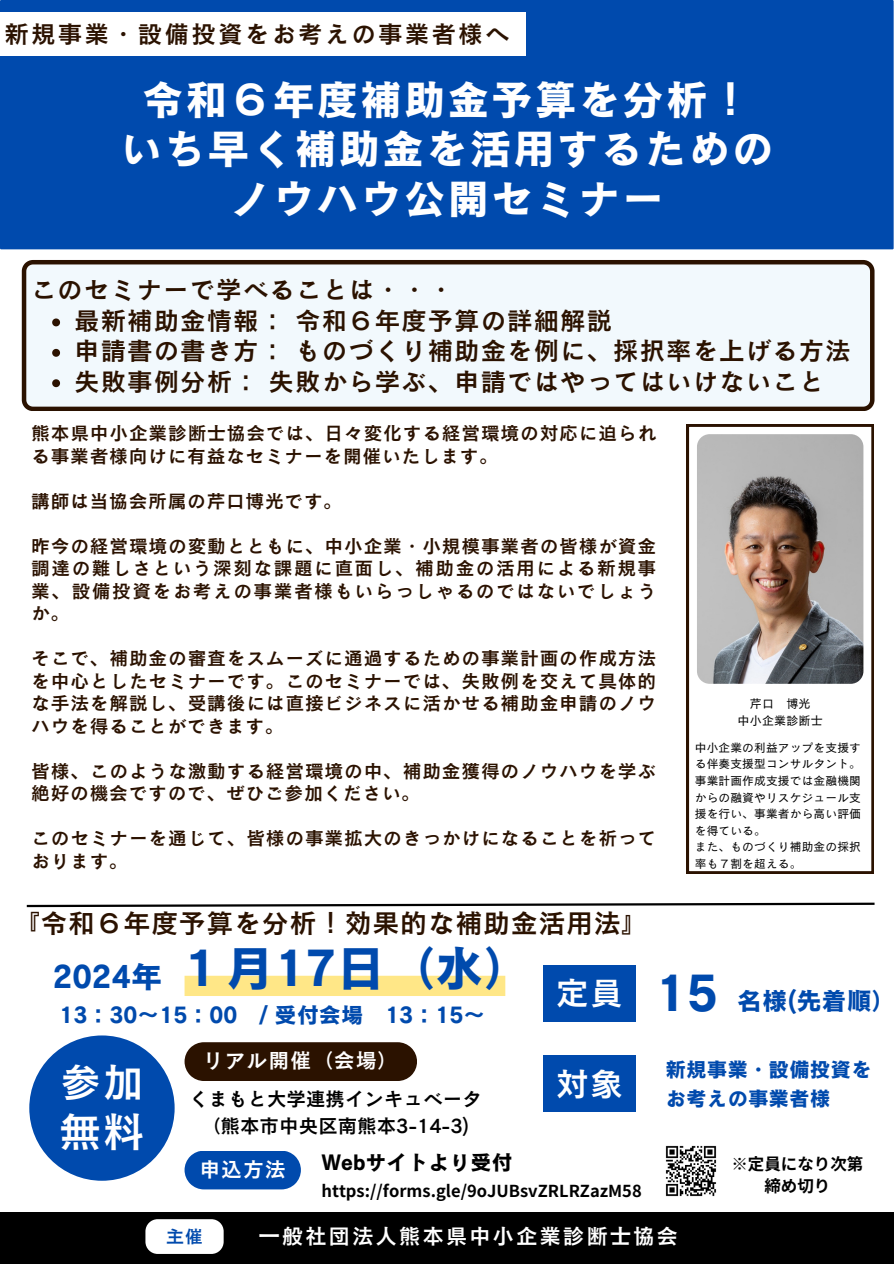
<style>
.page{position:relative;width:894px;height:1264px;background:#fff}
.page>*{position:absolute;margin:0;border:0;box-sizing:border-box;transform-origin:0 0}
.t1{font:49.2px "Canva Cezanne Pro N B";color:#004aad}
.t2{font:42px "Canva Cezanne Pro N B";letter-spacing:.04em;color:#fff}
.t3{font:42px "Canva Cezanne Pro N DB";color:#fff}
.t4{font:40.5px "Canva Cezanne Pro N DB";color:#fff}
.t5{font:33px "Canva Cezanne Pro N DB";color:#fff}
.t6{font:31.2px "Canva Cezanne Pro N B";color:#004aad}
.t7{font:27px "Canva Cezanne Pro N DB";letter-spacing:.025em;color:#2b1200}
.t8{font:25.5px "Canva Cezanne Pro N DB";letter-spacing:.04em;color:#2b1200}
.t9{font:25.2px "Canva Cezanne Pro N B";color:#004aad}
.t10{font:24.6px "Canva Cezanne Pro N DB";letter-spacing:.085em;color:#2b1200}
.t11{font:22.2px "Canva Cezanne Pro N B";color:#004aad}
.t12{font:21.6px "Canva Cezanne Pro N DB";letter-spacing:.085em;color:#fff}
.t13{font:21px "Canva Cezanne Pro N DB";letter-spacing:.04em;color:#fff}
.t14{font:21px "Canva Cezanne Pro N B";color:#000}
.t15{font:20.7px "Canva Cezanne Pro N B";color:#004aad}
.t16{font:19.5px "Canva Cezanne Pro N DB";color:#000}
.t17{font:18.75px/22.5px "Canva Cezanne Pro N DB";letter-spacing:.045em;color:#2b1200}
.t18{font:18px "Canva Cezanne Pro N DB";color:#004aad}
.t19{font:700 16.5px "Noto Sans JP";color:#000}
.t20{font:12px "Canva Cezanne Pro N M";letter-spacing:.015em;color:#000}
.t21{font:11.7px/16.6px "Canva Cezanne Pro N M";letter-spacing:.015em;color:#000}
</style>
<div class="page">
<svg style="left:22px;top:260px;width:851px;height:151px"></svg>
<svg style="left:52px;top:318px;width:8px;height:8px"></svg>
<svg style="left:52px;top:349px;width:8px;height:8px"></svg>
<svg style="left:52px;top:379px;width:8px;height:8px"></svg>
<div style="left:0;top:0;width:893px;height:249px;background:#004aad"></div>
<svg style="left:686px;top:424px;width:187px;height:449px"></svg>
<img style="left:696px;top:434px;width:167px;height:249px;border-radius:13px">
<svg style="left:26px;top:902px;width:849px;height:6px"></svg>
<div style="left:0;top:12px;width:525px;height:44px;background:#fff"></div>
<div style="left:184px;top:975px;width:321px;height:21px;background:#ffe787"></div>
<div style="left:29px;top:1035px;width:145px;height:145px;background:#004aad;border-radius:50%"></div>
<div style="left:542px;top:964px;width:93px;height:57px;background:#004aad"></div>
<div style="left:542px;top:1055px;width:93px;height:56px;background:#004aad"></div>
<div style="left:0;top:1212px;width:893px;height:51px;background:#000"></div>
<div style="left:145px;top:1219px;width:78px;height:34px;background:#fff;border-radius:12px"></div>
<div style="left:184px;top:1042px;width:233px;height:38px;background:#2b1200"></div>
<svg style="left:184px;top:1151px;width:117px;height:38px;background:#1257b2"></svg>
<img style="left:665px;top:1145px;width:52px;height:52px">
<p class="t10" style="left:4px;top:21px;width:506px">新規事業・設備投資をお考えの事業者様へ</p>
<p class="t2" style="left:142px;top:78px;width:611px">令和６年度補助金予算を分析！</p>
<p class="t2" style="left:120px;top:127px;width:654px">いち早く補助金を活用するための</p>
<p class="t2" style="left:229px;top:177px;width:436px">ノウハウ公開セミナー</p>
<p class="t8" style="left:31px;top:277px;width:424px">このセミナーで学べることは・・・</p>
<p class="t8" style="left:74px;top:307px;width:539px">最新補助金情報：令和６年度予算の詳細解説</p>
<p class="t8" style="left:74px;top:338px;width:777px">申請書の書き方：ものづくり補助金を例に、採択率を上げる方法</p>
<p class="t8" style="left:74px;top:368px;width:751px">失敗事例分析：失敗から学ぶ、申請ではやってはいけないこと</p>
<p class="t17" style="left:31px;top:422px;width:626px">熊本県中小企業診断士協会では、日々変化する経営環境の対応に迫られる事業者様向けに有益なセミナーを開催いたします。</p>
<p class="t17" style="left:31px;top:489px;width:312px">講師は当協会所属の芹口博光です。</p>
<p class="t17" style="left:31px;top:534px;width:626px;text-align:justify">昨今の経営環境の変動とともに、中小企業・小規模事業者の皆様が資金調達の難しさという深刻な課題に直面し、補助金の活用による新規事業、設備投資をお考えの事業者様もいらっしゃるのではないでしょうか。</p>
<p class="t17" style="left:31px;top:647px;width:626px;text-align:justify">そこで、補助金の審査をスムーズに通過するための事業計画の作成方法を中心としたセミナーです。このセミナーでは、失敗例を交えて具体的な手法を解説し、受講後には直接ビジネスに活かせる補助金申請のノウハウを得ることができます。</p>
<p class="t17" style="left:31px;top:759px;width:626px">皆様、このような激動する経営環境の中、補助金獲得のノウハウを学ぶ絶好の機会ですので、ぜひご参加ください。</p>
<p class="t17" style="left:31px;top:827px;width:626px">このセミナーを通じて、皆様の事業拡大のきっかけになることを祈っております。</p>
<p class="t20" style="left:749px;top:697px;width:22px">芹口</p>
<p class="t20" style="left:786px;top:697px;width:26px">博光</p>
<p class="t20" style="left:737px;top:714px;width:85px">中小企業診断士</p>
<p class="t21" style="left:694px;top:739px;width:167px">中小企業の利益アップを支援する伴奏支援型コンサルタント。</p>
<p class="t21" style="left:694px;top:772px;width:167px;text-align:justify">事業計画作成支援では金融機関からの融資やリスケジュール支援を行い、事業者から高い評価を得ている。</p>
<p class="t21" style="left:694px;top:838px;width:167px">また、ものづくり補助金の採択率も７割を超える。</p>
<p class="t7" style="left:13px;top:908px;width:637px">『令和６年度予算を分析！効果的な補助金活用法』</p>
<p class="t1" style="left:176px;top:942px;width:358px">１月 17日（水）</p>
<p class="t6" style="left:53px;top:960px;width:111px">2024年</p>
<p class="t11" style="left:59px;top:1003px;width:423px">13：30～15：00 / 受付会場 13：15～</p>
<p class="t5" style="left:555px;top:976px;width:69px">定員</p>
<p class="t1" style="left:655px;top:967px;width:63px">15</p>
<p class="t9" style="left:736px;top:987px;width:162px">名様(先着順）</p>
<p class="t4" style="left:61px;top:1061px;width:84px">参加</p>
<p class="t3" style="left:59px;top:1109px;width:87px">無料</p>
<p class="t13" style="left:203px;top:1049px;width:197px">リアル開催（会場）</p>
<p class="t15" style="left:665px;top:1059px;width:208px">新規事業・設備投資を</p>
<p class="t5" style="left:555px;top:1066px;width:69px">対象</p>
<p class="t16" style="left:189px;top:1088px;width:294px">くまもと大学連携インキュベータ</p>
<p class="t15" style="left:665px;top:1087px;width:166px">お考えの事業者様</p>
<p class="t16" style="left:201px;top:1115px;width:270px">（熊本市中央区南熊本3-14-3)</p>
<p class="t14" style="left:321px;top:1151px;width:192px">Webサイトより受付</p>
<p class="t19" style="left:321px;top:1177px;width:321px">https://forms.gle/9oJUBsvZRLRZazM58</p>
<p class="t19" style="left:731px;top:1150px;width:133px">※定員になり次第</p>
<p class="t19" style="left:764px;top:1172px;width:67px">締め切り</p>
<p class="t13" style="left:199px;top:1157px;width:88px">申込方法</p>
<p class="t18" style="left:166px;top:1226px;width:38px">主催</p>
<p class="t12" style="left:258px;top:1224px;width:421px">一般社団法人熊本県中小企業診断士協会</p>
</div>
